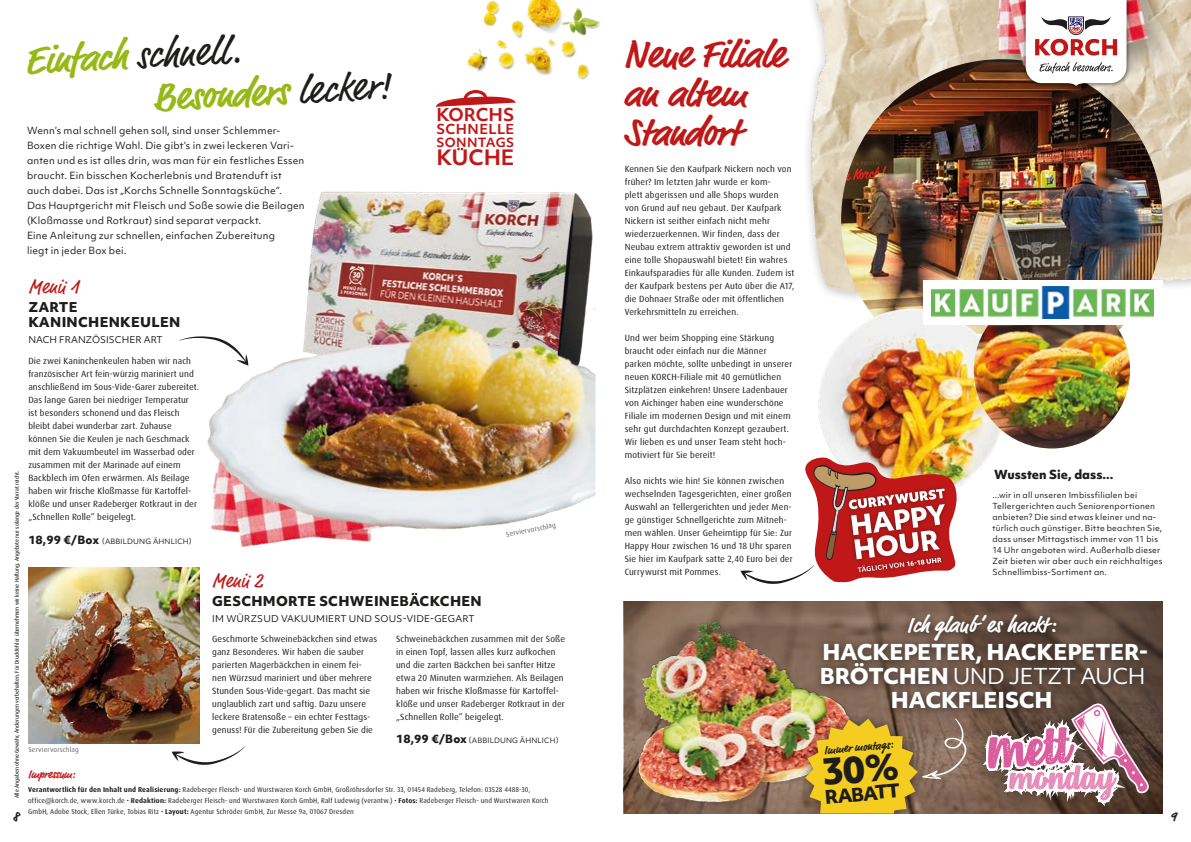
<style>
.page{position:relative;width:1191px;height:842px;background:#fff}
.page>*{position:absolute;margin:0;border:0;box-sizing:border-box;transform-origin:0 0}
.t1{font:85.1px "Dusty Velvet";color:#db5d9e}
.t2{font:56.4px "Dusty Velvet";color:#e68dba}
.t3{font:700 39.4px/43.5px "Market Pro";color:#98b816}
.t4{font:700 39px/39px "Market Pro";letter-spacing:-.005em;color:#c01818}
.t5{font:700 22px "Market Pro";color:#fff}
.t6{font:800 21px "Objektiv Mk 1";letter-spacing:-.02em;color:#fff}
.t7{font:21px "Objektiv Mk 1";letter-spacing:-.025em;color:#fff}
.t8{font:700 20.3px "Objektiv Mk 1";letter-spacing:-.015em;color:#c01818}
.t9{font:20px "Market Pro";color:#c01818}
.t10{font:800 18px "Objektiv Mk 1";color:#1d1d1b}
.t11{font:700 17px "Objektiv Mk 1";letter-spacing:-.01em;color:#c01818}
.t12{font:700 14px "Market Pro";color:#1d1d1b}
.t13{font:700 13.2px "Objektiv Mk 1";letter-spacing:.025em;color:#c01818}
.t14{font:800 13px/14.8px "Objektiv Mk 1";letter-spacing:.02em;color:#1d1d1b}
.t15{font:700 12.2px "Objektiv Mk 1";letter-spacing:.025em;color:#c01818}
.t16{font:800 12px "Objektiv Mk 1";color:#1d1d1b}
.t17{font:700 12px "Market Pro";color:#1d1d1b}
.t18{font:700 12px "Market Pro";letter-spacing:-.02em;color:#c01818}
.t19{font:9.5px/15px "Objektiv Mk 1";letter-spacing:.015em;color:#1d1d1b}
.t20{font:9px/13px "Dax Pro";letter-spacing:.01em;color:#1d1d1b}
.t21{font:9px "Objektiv Mk 1";letter-spacing:.02em;color:#1d1d1b}
.t22{font:8px/11px "Objektiv Mk 1";letter-spacing:.025em;color:#1d1d1b}
.t23{font:7px/11px "Dax Pro";letter-spacing:.02em;color:#1d1d1b}
.t24{font:7px "Objektiv Mk 1";letter-spacing:.02em;color:#1d1d1b}
.t25{font:7px "Dax Pro";letter-spacing:.02em;color:#646463}
.t26{font:5.5px "Dax Pro";color:#1d1d1b}
.s1{font-weight:400;color:#1d1d1b}
.s2{font-weight:800;font-size:10.9px}
.s3{font-weight:800}
.s4{font-weight:700}
</style>
<div class="page">
<img style="left:467px;top:0;width:134px;height:80px">
<img style="left:807px;top:0;width:384px;height:449px">
<img style="left:841px;top:59px;width:321px;height:275px">
<svg style="left:457px;top:148px;width:6px;height:2px"></svg>
<svg style="left:436px;top:90px;width:79px;height:17px"></svg>
<img style="left:967px;top:0;width:216px;height:109px">
<svg style="left:1025px;top:0;width:101px;height:86px"></svg>
<img style="left:28px;top:567px;width:171px;height:176px">
<svg style="left:172px;top:746px;width:73px;height:19px"></svg>
<img style="left:307px;top:191px;width:289px;height:211px">
<svg style="left:624px;top:601px;width:538px;height:85px;background:#725a4a"></svg>
<img style="left:624px;top:614px;width:189px;height:200px">
<div style="left:966px;top:686px;width:196px;height:128px;background:#342b24;opacity:.6"></div>
<svg style="left:978px;top:718px;width:174px;height:89px"></svg>
<div style="left:797px;top:711px;width:129px;height:103px;background:#342b24;opacity:.75"></div>
<div style="left:813px;top:607px;width:343px;height:111px;background:#342b24;opacity:.6"></div>
<img style="left:179px;top:301px;width:416px;height:243px">
<img style="left:807px;top:281px;width:226px;height:205px">
<img style="left:973px;top:325px;width:157px;height:123px">
<div style="left:923px;top:280px;width:239px;height:45px;background:#fff"></div>
<img style="left:932px;top:287px;width:221px;height:31px">
<svg style="left:740px;top:457px;width:221px;height:127px"></svg>
<svg style="left:805px;top:718px;width:165px;height:96px;background:#c19d3f"></svg>
<h3 class="t3" style="left:149px;top:34px;width:239px;text-indent:-126px;rotate:-3deg">Einfach <span class="s1">schnell.<br></span>Besonders <span class="s1">lecker!</span></h3>
<p class="t19" style="left:27px;top:123px;width:279px">Wenn’s mal schnell gehen soll, sind unser Schlemmer-Boxen die richtige Wahl. Die gibt’s in zwei leckeren Vari&shy;anten und es ist alles drin, was man für ein festliches Essen braucht. Ein bisschen Kocherlebnis und Bratenduft ist auch dabei. Das ist „Korchs Schnelle Sonntagsküche“.<br>Das Hauptgericht mit Fleisch und Soße sowie die Beilagen (Kloßmasse und Rotkraut) sind separat verpackt.<br>Eine Anleitung zur schnellen, einfachen Zubereitung<br>liegt in jeder Box bei.</p>
<h3 class="t4" style="left:624px;top:36px;width:162px">Neue Filiale an altem<br>Standort</h3>
<h3 class="t11" style="left:436px;top:103px;width:80px">KORCHS</h3>
<h3 class="t13" style="left:436px;top:120px;width:80px">SCHNELLE</h3>
<h3 class="t15" style="left:436px;top:133px;width:80px">SONNTAGS</h3>
<h3 class="t8" style="left:436px;top:143px;width:80px">KUCHE</h3>
<p class="t20" style="left:624px;top:162px;width:171px">Kennen Sie den Kaufpark Nickern noch von früher? Im letzten Jahr wurde er kom-<br>plett abgerissen und alle Shops wurden von Grund auf neu gebaut. Der Kaufpark Nickern ist seither einfach nicht mehr wiederzuerkennen. Wir finden, dass der Neubau extrem attraktiv geworden ist und eine tolle Shopauswahl bietet! Ein wahres Einkaufsparadies für alle Kunden. Zudem ist der Kaufpark bestens per Auto über die A17, die Dohnaer Straße oder mit öffentlichen Verkehrsmitteln zu erreichen.</p>
<p class="t20" style="left:624px;top:331px;width:169px">Und wer beim Shopping eine Stärkung braucht oder einfach nur die Männer parken möchte, sollte unbedingt in unserer neuen KORCH-Filiale mit 40 gemütlichen Sitzplätzen einkehren! Unsere Ladenbauer von Aichinger haben eine wunderschöne Filiale im modernen Design und mit einem sehr gut durchdachten Konzept gezaubert.<br>Wir lieben es und unser Team steht hoch&shy;motiviert für Sie bereit!</p>
<p class="t20" style="left:624px;top:474px;width:169px">Also nichts wie hin! Sie können zwischen wechselnden Tagesgerichten, einer großen Auswahl an Tellergerichten und jeder Men&shy;ge günstiger Schnellgerichte zum Mitneh&shy;men wählen. Unser Geheimtipp für Sie: Zur Happy Hour zwischen 16 und 18 Uhr sparen Sie hier im Kaufpark satte 2,40 Euro bei der Currywurst mit Pommes.</p>
<h3 class="t9" style="left:28px;top:273px;width:52px">Menü 1</h3>
<h3 class="t14" style="left:28px;top:300px;width:153px">ZARTE<br>KANINCHENKEULEN</h3>
<p class="t21" style="left:28px;top:333px;width:136px">NACH FRANZÖSISCHER ART</p>
<p class="t20" style="left:28px;top:355px;width:172px">Die zwei Kaninchenkeulen haben wir nach französischer Art fein-würzig mariniert und anschließend im Sous-Vide-Garer zubereitet.<br>Das lange Garen bei niedriger Temperatur ist besonders schonend und das Fleisch bleibt dabei wunderbar zart. Zuhause können Sie die Keulen je nach Geschmack mit dem Vakuumbeutel im Wasserbad oder zusammen mit der Marinade auf einem Backblech im Ofen erwärmen. Als Beilage haben wir frische Kloßmasse für Kartoffel&shy;klöße und unser Radeberger Rotkraut in der „Schnellen Rolle“ beigelegt.</p>
<h3 class="t16" style="left:994px;top:466px;width:121px">Wussten Sie, dass...</h3>
<p class="t26" style="left:13px;top:798px;width:329px;rotate:-90deg">Alle Angaben ohne Gewähr, Änderungen vorbehalten. Für Druckfehler übernehmen wir keine Haftung. Angebote nur solange der Vorrat reicht.</p>
<p class="t22" style="left:992px;top:489px;width:172px">...wir in all unseren Imbissfilialen bei Tellergerichten auch Seniorenportionen anbieten? Die sind etwas kleiner und na&shy;türlich auch günstiger. Bitte beachten Sie, dass unser Mittagstisch immer von 11 bis 14 Uhr angeboten wird. Außerhalb dieser Zeit bieten wir aber auch ein reichhaltiges Schnellimbiss-Sortiment an.</p>
<p class="t25" style="left:505px;top:530px;width:52px;rotate:-11deg">Serviervorschlag</p>
<p class="t24" style="left:28px;top:536px;width:165px"><span class="s2">18,99 €/Box</span> (ABBILDUNG ÄHNLICH)</p>
<h3 class="t9" style="left:212px;top:567px;width:52px">Menü 2</h3>
<h3 class="t14" style="left:212px;top:593px;width:271px">GESCHMORTE SCHWEINEBÄCKCHEN</h3>
<p class="t21" style="left:212px;top:612px;width:264px">IM WÜRZSUD VAKUUMIERT UND SOUS-VIDE-GEGART</p>
<h3 class="t5" style="left:907px;top:610px;width:150px">Ich glaub‘es hackt:</h3>
<h3 class="t6" style="left:822px;top:637px;width:327px">HACKEPETER, HACKEPETER-</h3>
<h3 class="t7" style="left:820px;top:662px;width:327px"><span class="s3">BRÖTCHEN</span> UND JETZT AUCH</h3>
<h3 class="t6" style="left:891px;top:685px;width:163px">HACKFLEISCH</h3>
<p class="t20" style="left:212px;top:632px;width:167px">Geschmorte Schweinebäckchen sind etwas ganz Besonderes. Wir haben die sauber parierten Magerbäckchen in einem fei&shy;nen Würzsud mariniert und über mehrere Stunden Sous-Vide-gegart. Das macht sie unglaublich zart und saftig. Dazu unsere leckere Bratensoße – ein echter Festtags&shy;genuss! Für die Zubereitung geben Sie die</p>
<p class="t20" style="left:396px;top:632px;width:170px">Schweinebäckchen zusammen mit der Soße in einen Topf, lassen alles kurz aufkochen und die zarten Bäckchen bei sanfter Hitze etwa 20 Minuten warmziehen. Als Beilagen haben wir frische Kloßmasse für Kartoffel&shy;klöße und unser Radeberger Rotkraut in der „Schnellen Rolle“ beigelegt.</p>
<h1 class="t1" style="left:981px;top:690px;width:84px;rotate:-5deg">Mett</h1>
<h2 class="t2" style="left:1009px;top:737px;width:106px">monday</h2>
<p class="t24" style="left:396px;top:736px;width:164px"><span class="s2">18,99 €/Box</span> (ABBILDUNG ÄHNLICH)</p>
<h3 class="t17" style="left:823px;top:742px;width:71px;rotate:-5deg">Immer montags:</h3>
<h3 class="t10" style="left:824px;top:784px;width:77px;rotate:-5deg">RABATT</h3>
<p class="t25" style="left:28px;top:745px;width:52px">Serviervorschlag</p>
<h3 class="t18" style="left:28px;top:766px;width:48px">Impressum:</h3>
<p class="t23" style="left:28px;top:784px;width:522px"><span class="s4">Verantwortlich für den Inhalt und Realisierung:</span> Radeberger Fleisch- und Wurstwaren Korch GmbH, Großröhrsdorfer Str. 33, 01454 Radeberg, Telefon: 03528 4488-30, office@korch.de, www.korch.de • <span class="s4">Redaktion:</span> Radeberger Fleisch- und Wurstwaren Korch GmbH, Ralf Ludewig (verantw.) • <span class="s4">Fotos:</span> Radeberger Fleisch- und Wurstwaren Korch<br>GmbH, Adobe Stock, Ellen Türke, Tobias Ritz • <span class="s4">Layout:</span> Agentur Schröder GmbH, Zur Messe 9a, 01067 Dresden</p>
<h3 class="t12" style="left:13px;top:807px;width:8px">8</h3>
<h3 class="t12" style="left:1170px;top:807px;width:8px">9</h3>
</div>
